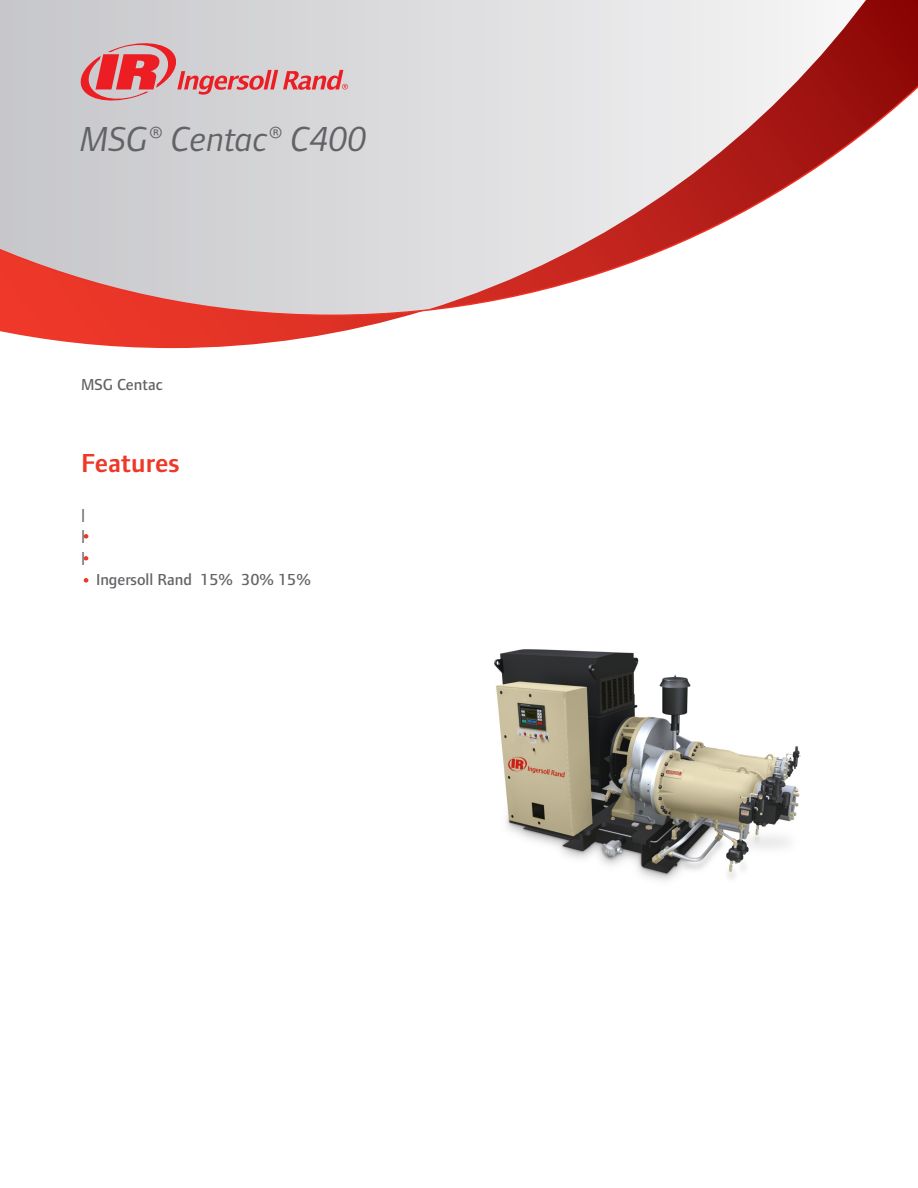
<style>
.page{position:relative;width:918px;height:1188px;background:#fff}
.page>*{position:absolute;margin:0;border:0;box-sizing:border-box;transform-origin:0 0}
.t1{font:italic 36px "Foundry Form Sans";color:#626366}
.t2{font:600 27px "Foundry Form Sans";color:#ee3828}
.t3{font:500 16.5px "Foundry Form Sans";color:#626366}
.t4{font:700 16.5px "Foundry Form Sans";color:#ee3828}
.s1{font-weight:500;color:#626366}
.s2{font-weight:700;color:#ee3828}
</style>
<div class="page">
<svg style="left:0;top:0;width:918px;height:348px"></svg>
<svg style="left:0;top:71px;width:918px;height:245px"></svg>
<svg style="left:81px;top:43px;width:267px;height:58px"></svg>
<img style="left:494px;top:649px;width:307px;height:232px">
<h1 class="t1" style="left:80px;top:119px;width:288px">MSG® Centac® C400</h1>
<p class="t3" style="left:81px;top:375px;width:83px">MSG Centac</p>
<h2 class="t2" style="left:81px;top:447px;width:100px">Features</h2>
<p class="t3" style="left:81px;top:505px;width:6px">|</p>
<p class="t4" style="left:81px;top:527px;width:12px">•<span class="s1">|</span></p>
<p class="t4" style="left:81px;top:548px;width:12px">•<span class="s1">|</span></p>
<p class="t3" style="left:81px;top:570px;width:231px"><span class="s2">•</span> Ingersoll Rand 15% 30% 15%</p>
</div>
